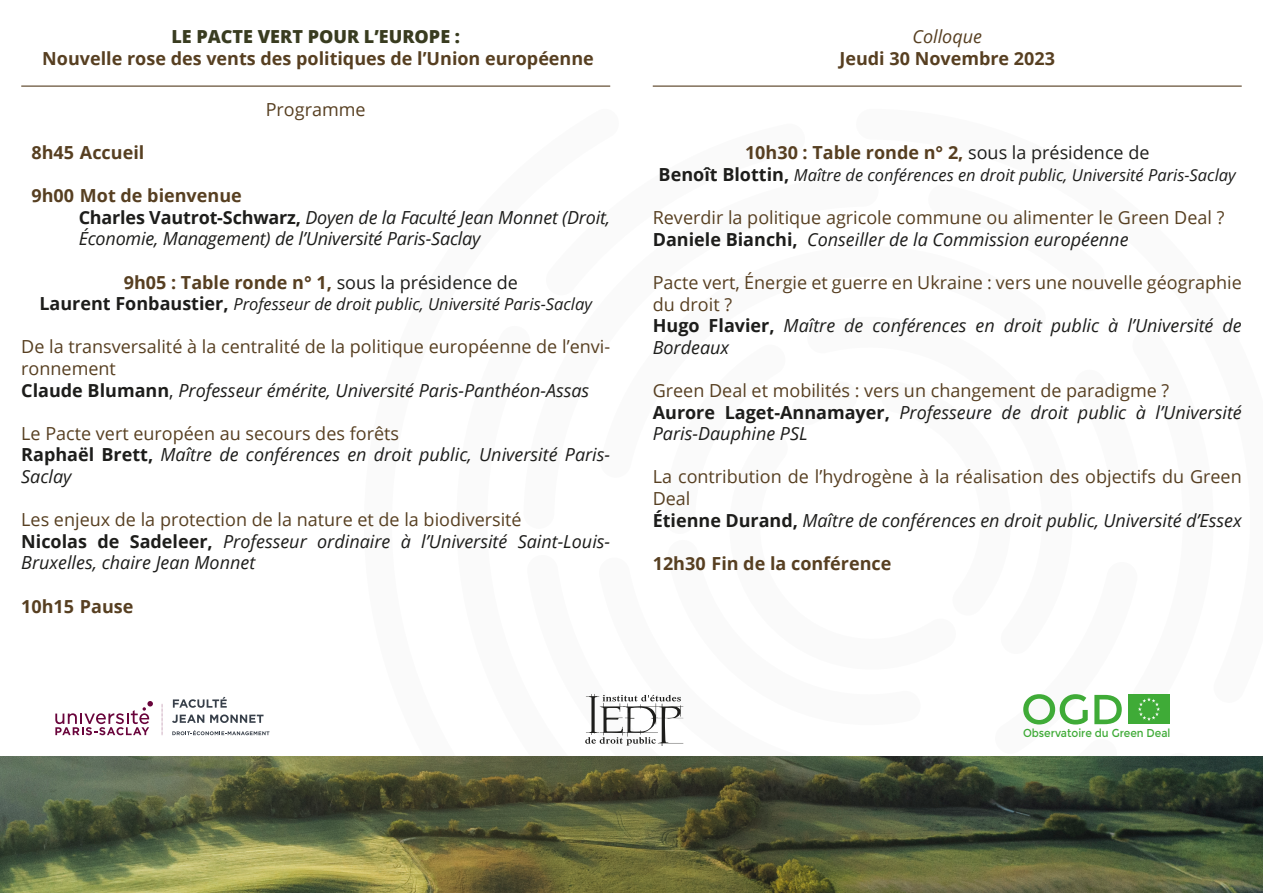
<style>
.page{position:relative;width:1263px;height:893px;background:#fff}
.page>*{position:absolute;margin:0;border:0;box-sizing:border-box;transform-origin:0 0}
.t1{font:italic 18px/21.6px "Open Sans";color:#1d1d1b}
.t2{font:18px/21.6px "Open Sans";color:#573f21}
.t3{font:700 18px "Open Sans";color:#573f21}
.t4{font:800 18px "Open Sans";color:#393c20}
.t5{font:italic 18px "Open Sans";color:#573f21}
.t6{font:italic 16.5px "Open Sans";color:#1d1d1b}
.t7{font:11.4px "Montserrat";color:#3fab37;scale:.92 1}
.s1{font-weight:700;font-style:normal}
.s2{font-weight:400;color:#1d1d1b}
.s3{font-weight:700;font-style:normal;font-size:18px}
.s4{font-style:normal}
</style>
<div class="page">
<hr style="left:21px;top:86px;width:589px;height:1px;background:#573f21">
<hr style="left:653px;top:86px;width:589px;height:1px;background:#573f21">
<img style="left:0;top:757px;width:1263px;height:136px">
<svg style="left:55px;top:701px;width:98px;height:34px"></svg>
<svg style="left:162px;top:704px;width:1px;height:31px"></svg>
<svg style="left:173px;top:697px;width:54px;height:11px"></svg>
<svg style="left:172px;top:715px;width:32px;height:8px"></svg>
<svg style="left:210px;top:714px;width:54px;height:9px"></svg>
<svg style="left:172px;top:730px;width:97px;height:5px"></svg>
<svg style="left:585px;top:694px;width:646px;height:172px"></svg>
<p class="t4" style="left:171px;top:23px;width:290px">LE PACTE VERT POUR L’EUROPE :</p>
<p class="t3" style="left:42px;top:46px;width:553px">Nouvelle rose des vents des politiques de l’Union européenne</p>
<p class="t2" style="left:266px;top:98px;width:101px">Programme</p>
<p class="t3" style="left:32px;top:140px;width:114px">8h45 Accueil</p>
<p class="t3" style="left:32px;top:183px;width:212px">9h00 Mot de bienvenue</p>
<p class="t1" style="left:79px;top:206px;width:533px"><span class="s1">Charles Vautrot-Schwarz,</span> Doyen de la Faculté Jean Monnet (Droit,<br>Économie, Management) de l’Université Paris-Saclay</p>
<p class="t3" style="left:124px;top:269px;width:396px">9h05 : Table ronde n° 1, <span class="s2">sous la présidence de</span></p>
<p class="t6" style="left:39px;top:293px;width:554px"><span class="s3">Laurent Fonbaustier,</span> Professeur de droit public, Université Paris-Saclay</p>
<p class="t2" style="left:21px;top:336px;width:590px">De la transversalité à la centralité de la politique européenne de l’envi&shy;ronnement</p>
<p class="t1" style="left:21px;top:379px;width:570px"><span class="s1">Claude Blumann</span><span class="s4">,</span> Professeur émérite, Université Paris-Panthéon-Assas</p>
<p class="t2" style="left:21px;top:422px;width:379px">Le Pacte vert européen au secours des forêts</p>
<p class="t1" style="left:21px;top:444px;width:590px"><span class="s1">Raphaël Brett,</span> Maître de conférences en droit public, Université Paris-<br>Saclay</p>
<p class="t2" style="left:21px;top:508px;width:502px">Les enjeux de la protection de la nature et de la biodiversité</p>
<p class="t1" style="left:21px;top:530px;width:590px"><span class="s1">Nicolas de Sadeleer,</span> Professeur ordinaire à l’Université Saint-Louis-<br>Bruxelles, chaire Jean Monnet</p>
<p class="t3" style="left:21px;top:593px;width:114px">10h15 Pause</p>
<p class="t5" style="left:912px;top:25px;width:71px">Colloque</p>
<p class="t3" style="left:839px;top:46px;width:217px">Jeudi 30 Novembre 2023</p>
<p class="t3" style="left:745px;top:140px;width:406px">10h30 : Table ronde n° 2, <span class="s2">sous la présidence de</span></p>
<p class="t6" style="left:659px;top:164px;width:579px"><span class="s3">Benoît Blottin,</span> Maître de conférences en droit public, Université Paris-Saclay</p>
<p class="t2" style="left:653px;top:206px;width:573px">Reverdir la politique agricole commune ou alimenter le Green Deal ?</p>
<p class="t1" style="left:653px;top:228px;width:477px"><span class="s1">Daniele Bianchi,</span> Conseiller de la Commission européenne</p>
<p class="t2" style="left:653px;top:271px;width:590px">Pacte vert, Énergie et guerre en Ukraine : vers une nouvelle géographie du droit ?</p>
<p class="t1" style="left:653px;top:314px;width:590px"><span class="s1">Hugo Flavier,</span> Maître de conférences en droit public à l’Université de<br>Bordeaux</p>
<p class="t2" style="left:653px;top:379px;width:518px">Green Deal et mobilités : vers un changement de paradigme ?</p>
<p class="t1" style="left:653px;top:401px;width:590px"><span class="s1">Aurore Laget-Annamayer,</span> Professeure de droit public à l’Université<br>Paris-Dauphine PSL</p>
<p class="t2" style="left:653px;top:466px;width:590px">La contribution de l’hydrogène à la réalisation des objectifs du Green<br>Deal</p>
<p class="t1" style="left:653px;top:509px;width:590px"><span class="s1">Étienne Durand,</span> Maître de conférences en droit public, Université d’Essex</p>
<p class="t3" style="left:653px;top:551px;width:240px">12h30 Fin de la conférence</p>
<p class="t7" style="left:1023px;top:727px;width:162px">Observatoire du Green Deal</p>
</div>
